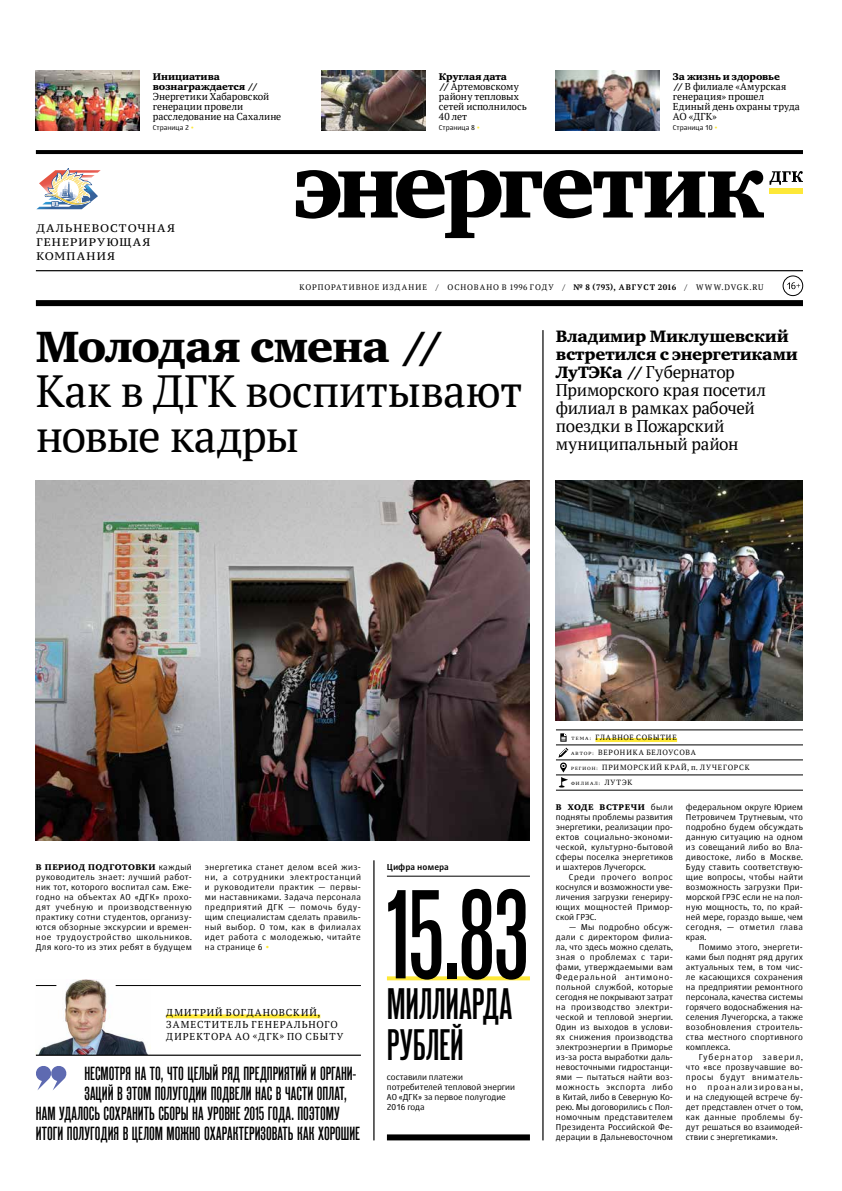
<style>
.page{position:relative;width:842px;height:1191px;background:#fff}
.page>*{position:absolute;margin:0;border:0;box-sizing:border-box;transform-origin:0 0}
.t1{font:126px "Reforma Grotesk Medium C";color:#000}
.t2{font:45px/45px "PT Serif";letter-spacing:-.02em;color:#000}
.t3{font:45px "Charter Black C";letter-spacing:-.025em;color:#000}
.t4{font:44px/41px "Reforma Grotesk Medium C";color:#000}
.t5{font:19px "Reforma Grotesk Medium C";letter-spacing:.005em;color:#000}
.t6{font:17px/18px "PT Serif";letter-spacing:-.01em;color:#000}
.t7{font:17px/18px "Charter Black C";letter-spacing:-.01em;color:#000}
.t8{font:11px/14px "PT Serif Caption";letter-spacing:.11em;color:#000}
.t9{font:10px/10px "PT Serif";letter-spacing:.005em;color:#000}
.t10{font:10px/12px "PT Serif";letter-spacing:.105em;color:#000}
.t11{font:10px/10px "Charter Black C";letter-spacing:-.005em;color:#000}
.t12{font:8.5px/10px "Story";letter-spacing:.02em;color:#000;text-align:justify}
.t13{font:8.5px/10px "Story";color:#000}
.t14{font:8.5px "Charter Black C";letter-spacing:.06em;color:#000}
.t15{font:700 8.5px "Story";color:#000}
.t16{font:8px "PT Serif";letter-spacing:.105em;color:#000}
.t17{font:7.5px/15px "PT Serif";letter-spacing:.105em;color:#000}
.t18{font:7px "Story";color:#000}
.t19{font:4.5px "PT Serif Caption";letter-spacing:.235em;color:#000}
.s1{color:#fde838}
.s2{font-family:"Charter Black C"}
.s3{font-weight:700}
.s4{font-family:"Story"}
.s5{font-family:"PT Serif Caption";font-size:4.5px}
.s6{font-family:"PT Serif";font-size:7.5px}
</style>
<div class="page">
<img style="left:36px;top:980px;width:115px;height:74px">
<div style="left:36px;top:300px;width:767px;height:6px;background:#000"></div>
<svg style="left:36px;top:150px;width:767px;height:4px;background:#030303"></svg>
<hr style="left:36px;top:270px;width:767px;height:1px;background:#000">
<svg style="left:296px;top:170px;width:507px;height:68px"></svg>
<div style="left:783px;top:276px;width:20px;height:20px;border:1px solid #000;border-radius:50%"></div>
<svg style="left:787px;top:282px;width:13px;height:7px"></svg>
<svg style="left:37px;top:168px;width:64px;height:41px"></svg>
<div style="left:769px;top:188px;width:34px;height:6px;background:#fde838"></div>
<img style="left:36px;top:480px;width:494px;height:360px">
<img style="left:556px;top:480px;width:247px;height:240px">
<hr style="left:542px;top:330px;width:1px;height:810px;background:#000">
<svg style="left:36px;top:1066px;width:31px;height:24px"></svg>
<hr style="left:36px;top:1054px;width:325px;height:1px;background:#000">
<hr style="left:116px;top:985px;width:245px;height:1px;background:#000">
<svg style="left:36px;top:985px;width:20px;height:1px"></svg>
<svg style="left:387px;top:976px;width:143px;height:4px"></svg>
<hr style="left:373px;top:860px;width:1px;height:280px;background:#000">
<hr style="left:387px;top:876px;width:143px;height:1px;background:#000">
<svg style="left:166px;top:1014px;width:154px;height:4px"></svg>
<hr style="left:556px;top:729px;width:247px;height:1px;background:#000">
<hr style="left:595px;top:738px;width:82px;height:4px;background:#fde838">
<hr style="left:556px;top:744px;width:247px;height:1px;background:#000">
<hr style="left:556px;top:759px;width:247px;height:1px;background:#000">
<hr style="left:556px;top:774px;width:247px;height:1px;background:#000">
<hr style="left:556px;top:790px;width:247px;height:1px;background:#000">
<svg style="left:560px;top:733px;width:7px;height:8px"></svg>
<svg style="left:558px;top:747px;width:10px;height:40px"></svg>
<img style="left:556px;top:70px;width:104px;height:60px">
<img style="left:36px;top:70px;width:104px;height:60px">
<img style="left:322px;top:70px;width:104px;height:60px">
<div style="left:387px;top:1134px;width:143px;height:6px;background:#000"></div>
<p class="t11" style="left:153px;top:72px;width:106px">Инициатива вознаграждается //</p>
<p class="t9" style="left:153px;top:91px;width:130px">Энергетики Хабаровской генерации провели расследование на Сахалине</p>
<p class="t18" style="left:153px;top:123px;width:43px">Страница 2 <span class="s1">•</span></p>
<p class="t8" style="left:36px;top:221px;width:140px">ДАЛЬНЕВОСТОЧНАЯ<br>ГЕНЕРИРУЮЩАЯ<br>КОМПАНИЯ</p>
<p class="t11" style="left:439px;top:72px;width:70px">Круглая дата</p>
<p class="t9" style="left:439px;top:81px;width:89px"><span class="s2">//</span> Артемовскому району тепловых сетей исполнилось<br>40 лет</p>
<p class="t18" style="left:439px;top:123px;width:43px">Страница 8 <span class="s1">•</span></p>
<p class="t11" style="left:673px;top:72px;width:108px">За жизнь и здоровье</p>
<p class="t9" style="left:673px;top:81px;width:128px"><span class="s2">//</span> В филиале «Амурская генерация» прошел<br>Единый день охраны труда<br>АО «ДГК»</p>
<p class="t18" style="left:673px;top:123px;width:47px">Страница 10 <span class="s1">•</span></p>
<p class="t16" style="left:300px;top:282px;width:465px">КОРПОРАТИВНОЕ ИЗДАНИЕ / ОСНОВАНО В 1996 ГОДУ / <span class="s3">№ 8 (793), АВГУСТ 2016</span> / WWW.DVGK.RU</p>
<h3 class="t7" style="left:556px;top:327px;width:243px">Владимир Миклушевский встретился с энергетиками</h3>
<h3 class="t6" style="left:556px;top:362px;width:211px"><span class="s2">ЛуТЭКа //</span> Губернатор<br>Приморского края посетил филиал в рамках рабочей поездки в Пожарский муниципальный район</h3>
<h2 class="t3" style="left:36px;top:321px;width:407px">Молодая смена //</h2>
<h2 class="t2" style="left:36px;top:368px;width:488px">Как в ДГК воспитывают новые кадры</h2>
<p class="t14" style="left:36px;top:862px;width:157px">В ПЕРИОД ПОДГОТОВКИ <span class="s4">каждый</span></p>
<p class="t12" style="left:36px;top:872px;width:158px">руководитель знает: лучший работ&shy;ник тот, которого воспитал сам. Еже&shy;годно на объектах АО «ДГК» прохо&shy;дят учебную и производственную практику сотни студентов, организу&shy;ются обзорные экскурсии и времен&shy;ное трудоустройство школьников.<br>Для кого-то из этих ребят в будущем</p>
<p class="t12" style="left:205px;top:862px;width:158px">энергетика станет делом всей жиз&shy;ни, а сотрудники электростанций и руководители практик — первы&shy;ми наставниками. Задача персонала предприятий ДГК — помочь буду&shy;щим специалистам сделать правиль&shy;ный выбор. О том, как в филиалах идет работа с молодежью, читайте на странице 6 <span class="s1">•</span></p>
<p class="t10" style="left:166px;top:1006px;width:179px">ДМИТРИЙ БОГДАНОВСКИЙ,<br>ЗАМЕСТИТЕЛЬ ГЕНЕРАЛЬНОГО<br>ДИРЕКТОРА АО «ДГК» ПО СБЫТУ</p>
<h3 class="t5" style="left:84px;top:1064px;width:273px">НЕСМОТРЯ НА ТО, ЧТО ЦЕЛЫЙ РЯД ПРЕДПРИЯТИЙ И ОРГАНИ-</h3>
<h3 class="t5" style="left:84px;top:1084px;width:264px">ЗАЦИЙ В ЭТОМ ПОЛУГОДИИ ПОДВЕЛИ НАС В ЧАСТИ ОПЛАТ,</h3>
<h3 class="t5" style="left:36px;top:1104px;width:305px">НАМ УДАЛОСЬ СОХРАНИТЬ СБОРЫ НА УРОВНЕ 2015 ГОДА. ПОЭТОМУ</h3>
<h3 class="t5" style="left:36px;top:1124px;width:326px">ИТОГИ ПОЛУГОДИЯ В ЦЕЛОМ МОЖНО ОХАРАКТЕРИЗОВАТЬ КАК ХОРОШИЕ</h3>
<p class="t15" style="left:387px;top:862px;width:63px">Цифра номера</p>
<h1 class="t1" style="left:387px;top:869px;width:144px">15.83</h1>
<h3 class="t4" style="left:387px;top:983px;width:127px">МИЛЛИАРДА<br>РУБЛЕЙ</h3>
<p class="t13" style="left:387px;top:1072px;width:130px">составили платежи потребителей тепловой энергии<br>АО «ДГК» за первое полугодие<br>2016 года</p>
<p class="t17" style="left:571px;top:730px;width:180px"><span class="s5">ТЕМА:</span> ГЛАВНОЕ СОБЫТИЕ<br><span class="s5">АВТОР:</span> ВЕРОНИКА БЕЛОУСОВА<br><span class="s5">РЕГИОН:</span> ПРИМОРСКИЙ КРАЙ, п. ЛУЧЕГОРСК</p>
<p class="t19" style="left:571px;top:780px;width:63px">ФИЛИАЛ: <span class="s6">ЛУТЭК</span></p>
<p class="t14" style="left:556px;top:802px;width:119px">В ХОДЕ ВСТРЕЧИ <span class="s4">были</span></p>
<p class="t12" style="left:556px;top:812px;width:119px">подняты проблемы развития энергетики, реализации про&shy;ектов социально-экономи&shy;ческой, культурно-бытовой сферы поселка энергетиков и шахтеров Лучегорск.</p>
<p class="t12" style="left:556px;top:872px;width:119px;text-indent:13px">Среди прочего вопрос коснулся и возможности уве&shy;личения загрузки генериру&shy;ющих мощностей Примор&shy;ской ГРЭС.</p>
<p class="t12" style="left:556px;top:922px;width:119px;text-indent:13px">— Мы подробно обсуж&shy;дали с директором филиа&shy;ла, что здесь можно сделать, зная о проблемах с тари&shy;фами, утверждаемыми вам Федеральной антимоно&shy;польной службой, которые сегодня не покрывают затрат на производство электри&shy;ческой и тепловой энергии.<br>Один из выходов в услови&shy;ях снижения производства электроэнергии в Приморье из-за роста выработки даль&shy;невосточными гидростанци&shy;ями — пытаться найти воз&shy;можность экспорта либо в Китай, либо в Северную Ко&shy;рею. Мы договорились с Пол&shy;номочным представителем Президента Российской Фе&shy;дерации в Дальневосточном</p>
<p class="t12" style="left:686px;top:802px;width:119px">федеральном округе Юрием Петровичем Трутневым, что подробно будем обсуждать данную ситуацию на одном из совещаний либо во Вла&shy;дивостоке, либо в Москве.<br>Буду ставить соответствую&shy;щие вопросы, чтобы найти возможность загрузки При&shy;морской ГРЭС если не на пол&shy;ную мощность, то, по край&shy;ней мере, гораздо выше, чем сегодня, — отметил глава края.</p>
<p class="t12" style="left:686px;top:942px;width:119px;text-indent:13px">Помимо этого, энергети&shy;ками был поднят ряд других актуальных тем, в том чис&shy;ле касающихся сохранения на предприятии ремонтного персонала, качества системы горячего водоснабжения на&shy;селения Лучегорска, а также возобновления строитель&shy;ства местного спортивного комплекса.</p>
<p class="t12" style="left:686px;top:1052px;width:119px;text-indent:13px">Губернатор заверил, что «все прозвучавшие во&shy;просы будут вниматель&shy;но</p>
<p class="t12" style="left:686px;top:1082px;width:118px;text-indent:22px">проанализированы, и на следующей встрече бу&shy;дет представлен отчет о том, как данные проблемы бу&shy;дут решаться во взаимодей&shy;ствии с энергетиками».</p>
</div>
